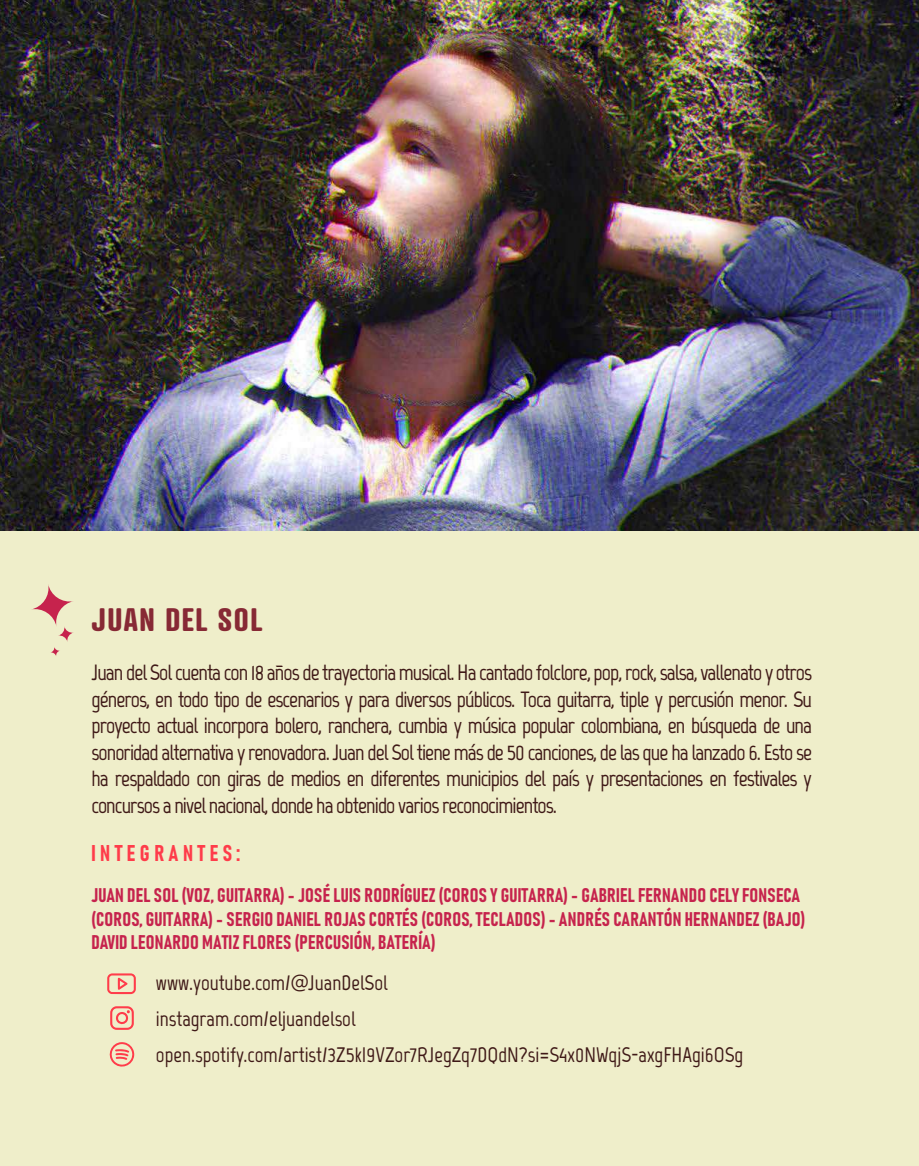
<style>
.page{position:relative;width:919px;height:1166px;background:#fff}
.page>*{position:absolute;margin:0;border:0;box-sizing:border-box;transform-origin:0 0}
.t1{font:700 31.5px "Atrament";letter-spacing:.05em;color:#872935}
.t2{font:22.5px "Bahnschrift";letter-spacing:.2em;color:#ff3c4a}
.t3{font:700 22.05px/26.4px "Marvel";letter-spacing:-.04em;color:#3f1917;text-align:justify}
.t4{font:700 21px/36px "Marvel";color:#3f1917}
.t5{font:19.5px/23.4px "Bahnschrift";letter-spacing:.01em;color:#c6234d}
</style>
<div class="page">
<div style="left:0;top:0;width:918px;height:1166px;background:#efeeca"></div>
<img style="left:0;top:0;width:918px;height:530px">
<svg style="left:31px;top:584px;width:43px;height:43px"></svg>
<svg style="left:58px;top:626px;width:16px;height:16px"></svg>
<svg style="left:50px;top:646px;width:10px;height:10px"></svg>
<svg style="left:107px;top:973px;width:29px;height:21px"></svg>
<svg style="left:110px;top:1006px;width:24px;height:24px"></svg>
<svg style="left:109px;top:1042px;width:25px;height:25px"></svg>
<h1 class="t1" style="left:91px;top:600px;width:172px">JUAN DEL SOL</h1>
<p class="t3" style="left:91px;top:659px;width:721px">Juan del Sol cuenta con 18 años de trayectoria musical. Ha cantado folclore, pop, rock, salsa, vallenato y otros géneros, en todo tipo de escenarios y para diversos públicos. Toca guitarra, tiple y percusión menor. Su proyecto actual incorpora bolero, ranchera, cumbia y música popular colombiana, en búsqueda de una sonoridad alternativa y renovadora. Juan del Sol tiene más de 50 canciones, de las que ha lanzado 6. Esto se ha respaldado con giras de medios en diferentes municipios del país y presentaciones en festivales y concursos a nivel nacional, donde ha obtenido varios reconocimientos.</p>
<p class="t2" style="left:91px;top:838px;width:150px">INTEGRANTES:</p>
<p class="t5" style="left:91px;top:883px;width:715px">JUAN DEL SOL (VOZ, GUITARRA) - JOSÉ LUIS RODRÍGUEZ (COROS Y GUITARRA) - GABRIEL FERNANDO CELY FONSECA (COROS, GUITARRA) - SERGIO DANIEL ROJAS CORTÉS (COROS, TECLADOS) - ANDRÉS CARANTÓN HERNANDEZ (BAJO)<br>DAVID LEONARDO MATIZ FLORES (PERCUSIÓN, BATERÍA)</p>
<p class="t4" style="left:156px;top:965px;width:588px">www.youtube.com/@JuanDelSol<br>instagram.com/eljuandelsol open.spotify.com/artist/3Z5kI9VZor7RJegZq7DQdN?si=S4x0NWqjS-axgFHAgi6OSg</p>
</div>
